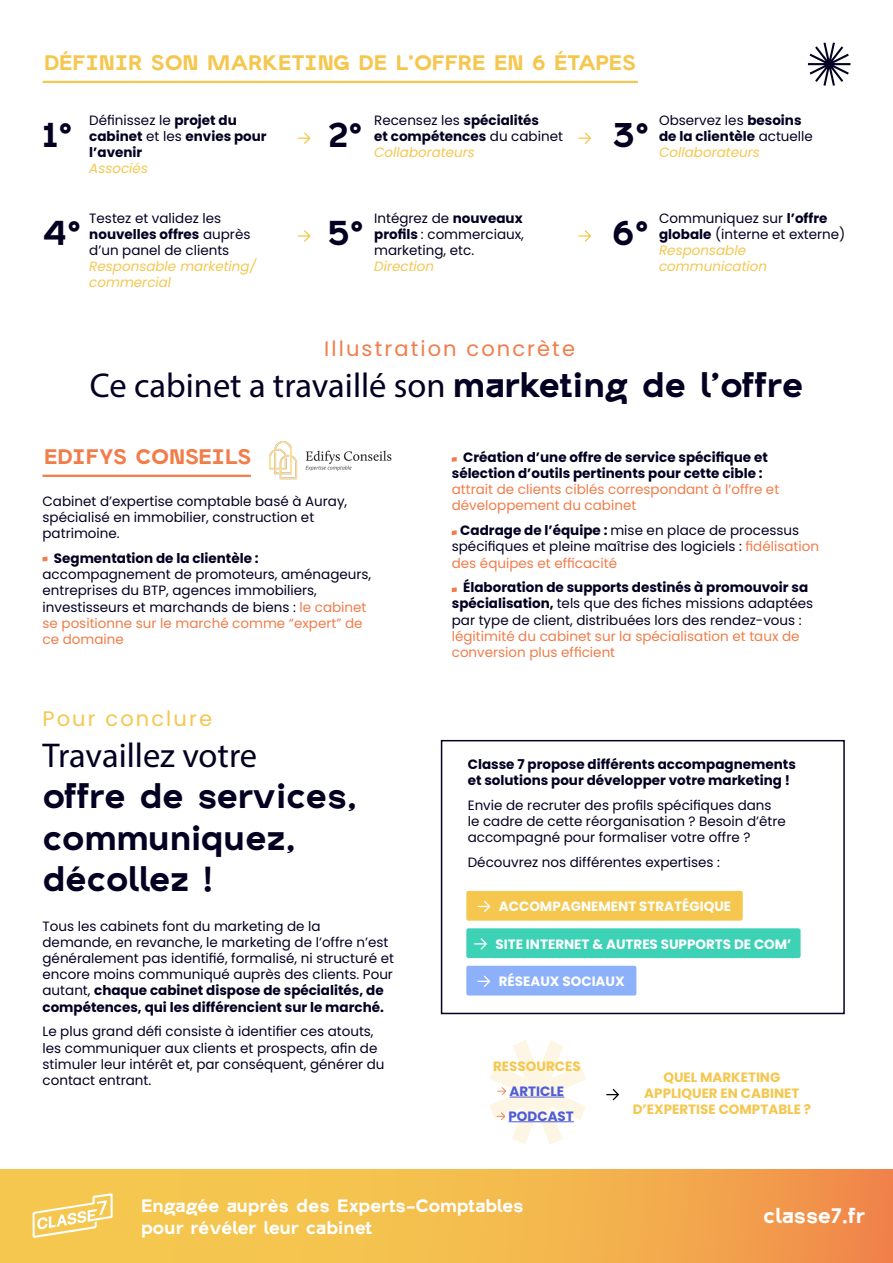
<style>
.page{position:relative;width:893px;height:1263px;background:#fff}
.page>*{position:absolute;margin:0;border:0;box-sizing:border-box;transform-origin:0 0}
.t1{font:34.5px "Myriad Pro";color:#030021}
.t2{font:700 34.5px/41.4px "Archiv Grotesk";color:#030021}
.t3{font:700 21px "Archiv Grotesk";color:#f5c74f}
.t4{font:21px "Poppins";letter-spacing:.1em;color:#f07d4a}
.t5{font:700 21px "Archiv Grotesk";color:#f07d4a}
.t6{font:21px "Poppins";letter-spacing:.1em;color:#f5c74f}
.t7{font:700 21px "Archiv Grotesk";color:#fff}
.t8{font:700 18px/21.6px "Archiv Grotesk";color:#fff}
.t9{font:13.5px/16.2px "Poppins";color:#030021}
.t10{font:700 13.5px/16.2px "Poppins";color:#030021}
.t11{font:13.5px/16.2px "Poppins";color:#f07d4a}
.t12{font:700 13.5px "Poppins";color:#fff}
.t13{font:700 13.5px/16.2px "Poppins";color:#f5c74f;text-align:center}
.t14{font:italic 13.5px/16.2px "Poppins";color:#f5c74f}
.t15{font:700 13.5px/24.8px "Poppins";color:#4f5cd6}
.s1{font-weight:400}
.s2{font-weight:700}
.s3{font-weight:400;font-style:italic;color:#f5c74f}
.s4{font-style:italic;color:#f5c74f}
.s5{font-family:"Archiv Grotesk";font-weight:700}
.s6{color:#f07d4a}
</style>
<div class="page">
<svg style="left:0;top:1169px;width:893px;height:94px;background:#f3b44d"></svg>
<div style="left:441px;top:740px;width:404px;height:274px;border:2px solid #030021"></div>
<div style="left:466px;top:891px;width:277px;height:30px;background:#f5c74f;border-radius:2px"></div>
<svg style="left:477px;top:901px;width:13px;height:11px"></svg>
<div style="left:466px;top:928px;width:335px;height:30px;background:#3dd1b5;border-radius:2px"></div>
<svg style="left:474px;top:938px;width:13px;height:11px"></svg>
<div style="left:466px;top:966px;width:170px;height:29px;background:#8cb0fa;border-radius:2px"></div>
<svg style="left:477px;top:975px;width:13px;height:12px"></svg>
<svg style="left:808px;top:43px;width:42px;height:43px"></svg>
<hr style="left:43px;top:81px;width:595px;height:2px;background:#f5c74f">
<hr style="left:43px;top:475px;width:208px;height:2px;background:#f07d4a">
<svg style="left:43px;top:557px;width:4px;height:4px"></svg>
<svg style="left:452px;top:457px;width:5px;height:5px"></svg>
<svg style="left:452px;top:530px;width:5px;height:5px"></svg>
<svg style="left:452px;top:587px;width:5px;height:5px"></svg>
<svg style="left:33px;top:1193px;width:80px;height:45px;background:#f7d377"></svg>
<svg style="left:606px;top:1089px;width:13px;height:11px"></svg>
<svg style="left:490px;top:1040px;width:96px;height:105px"></svg>
<img style="left:269px;top:441px;width:123px;height:39px">
<svg style="left:298px;top:132px;width:12px;height:12px"></svg>
<svg style="left:298px;top:230px;width:12px;height:12px"></svg>
<svg style="left:578px;top:132px;width:13px;height:12px"></svg>
<svg style="left:578px;top:230px;width:13px;height:12px"></svg>
<h2 class="t3" style="left:44px;top:50px;width:594px">DÉFINIR SON MARKETING DE L’OFFRE EN 6 ÉTAPES</h2>
<h1 class="t2" style="left:43px;top:114px;width:32px">1°</h1>
<h1 class="t2" style="left:43px;top:211px;width:40px">4°</h1>
<p class="t10" style="left:89px;top:112px;width:179px"><span class="s1">Définissez le</span> projet du cabinet <span class="s1">et les</span> envies pour l’avenir</p>
<p class="t14" style="left:89px;top:161px;width:60px">Associés</p>
<p class="t9" style="left:89px;top:210px;width:163px">Testez et validez les <span class="s2">nouvelles offres</span> auprès d’un panel de clients</p>
<p class="t14" style="left:89px;top:258px;width:168px">Responsable marketing/ commercial</p>
<h1 class="t2" style="left:327px;top:114px;width:37px">2°</h1>
<p class="t10" style="left:374px;top:112px;width:190px"><span class="s1">Recensez les</span> spécialités<br>et compétences <span class="s1">du cabinet<br></span><span class="s3">Collaborateurs</span></p>
<h1 class="t2" style="left:327px;top:211px;width:38px">5°</h1>
<p class="t9" style="left:374px;top:210px;width:151px;text-align:justify">Intégrez de <span class="s2">nouveaux profils</span> : commerciaux, marketing, etc.</p>
<p class="t14" style="left:374px;top:258px;width:61px">Direction</p>
<h1 class="t2" style="left:612px;top:114px;width:38px">3°</h1>
<p class="t10" style="left:659px;top:112px;width:155px"><span class="s1">Observez les</span> besoins de la clientèle <span class="s1">actuelle<br></span><span class="s3">Collaborateurs</span></p>
<h1 class="t2" style="left:612px;top:211px;width:38px">6°</h1>
<p class="t9" style="left:659px;top:210px;width:188px">Communiquez sur <span class="s2">l’offre globale</span> (interne et externe)<br><span class="s4">Responsable communication</span></p>
<h2 class="t4" style="left:324px;top:336px;width:252px">Illustration concrète</h2>
<h1 class="t1" style="left:90px;top:364px;width:715px">Ce cabinet a travaillé son <span class="s5">marketing de l’offre</span></h1>
<h2 class="t5" style="left:44px;top:444px;width:209px">EDIFYS CONSEILS</h2>
<p class="t9" style="left:43px;top:493px;width:306px">Cabinet d’expertise comptable basé à Auray, spécialisé en immobilier, construction et patrimoine.</p>
<p class="t10" style="left:54px;top:550px;width:206px">Segmentation de la clientèle :</p>
<p class="t9" style="left:43px;top:566px;width:330px">accompagnement de promoteurs, aménageurs, entreprises du BTP, agences immobiliers, investisseurs et marchands de biens : <span class="s6">le cabinet se positionne sur le marché comme “expert” de ce domaine</span></p>
<h2 class="t6" style="left:43px;top:706px;width:171px">Pour conclure</h2>
<h1 class="t1" style="left:43px;top:734px;width:216px">Travaillez votre</h1>
<h1 class="t2" style="left:43px;top:775px;width:316px">offre de services, communiquez, décollez !</h1>
<p class="t9" style="left:43px;top:918px;width:353px">Tous les cabinets font du marketing de la<br>demande, en revanche, le marketing de l’offre n’est généralement pas identifié, formalisé, ni structuré et encore moins communiqué auprès des clients. Pour autant, <span class="s2">chaque cabinet dispose de spécialités, de compétences, qui les différencient sur le marché.</span></p>
<p class="t9" style="left:43px;top:1023px;width:343px">Le plus grand défi consiste à identifier ces atouts, les communiquer aux clients et prospects, afin de stimuler leur intérêt et, par conséquent, générer du contact entrant.</p>
<p class="t10" style="left:452px;top:449px;width:318px;text-indent:11px">Création d’une offre de service spécifique et sélection d’outils pertinents pour cette cible :</p>
<p class="t11" style="left:452px;top:481px;width:329px">attrait de clients ciblés correspondant à l’offre et développement du cabinet</p>
<p class="t9" style="left:452px;top:522px;width:369px;text-indent:8px"><span class="s2">Cadrage de l’équipe :</span> mise en place de processus spécifiques et pleine maîtrise des logiciels : <span class="s6">fidélisation des équipes et efficacité</span></p>
<p class="t9" style="left:452px;top:579px;width:363px;text-indent:11px"><span class="s2">Élaboration de supports destinés à promouvoir sa spécialisation,</span> tels que des fiches missions adaptées par type de client, distribuées lors des rendez-vous :</p>
<p class="t11" style="left:452px;top:628px;width:349px">légitimité du cabinet sur la spécialisation et taux de conversion plus efficient</p>
<p class="t10" style="left:468px;top:756px;width:330px">Classe 7 propose différents accompagnements et solutions pour développer votre marketing !</p>
<p class="t9" style="left:468px;top:797px;width:320px">Envie de recruter des profils spécifiques dans le cadre de cette réorganisation ? Besoin d’être accompagné pour formaliser votre offre ?</p>
<p class="t9" style="left:468px;top:854px;width:254px">Découvrez nos différentes expertises :</p>
<p class="t12" style="left:499px;top:899px;width:234px">ACCOMPAGNEMENT STRATÉGIQUE</p>
<p class="t12" style="left:495px;top:936px;width:298px">SITE INTERNET &amp; AUTRES SUPPORTS DE COM’</p>
<p class="t12" style="left:499px;top:974px;width:127px">RÉSEAUX SOCIAUX</p>
<p class="t13" style="left:493px;top:1058px;width:89px">RESSOURCES</p>
<p class="t15" style="left:508px;top:1079px;width:67px">ARTICLE<br>PODCAST</p>
<p class="t13" style="left:633px;top:1069px;width:180px">QUEL MARKETING<br>APPLIQUER EN CABINET<br>D’EXPERTISE COMPTABLE ?</p>
<h3 class="t8" style="left:141px;top:1195px;width:384px">Engagée auprès des Experts-Comptables pour révéler leur cabinet</h3>
<h2 class="t7" style="left:763px;top:1202px;width:103px">classe7.fr</h2>
</div>
